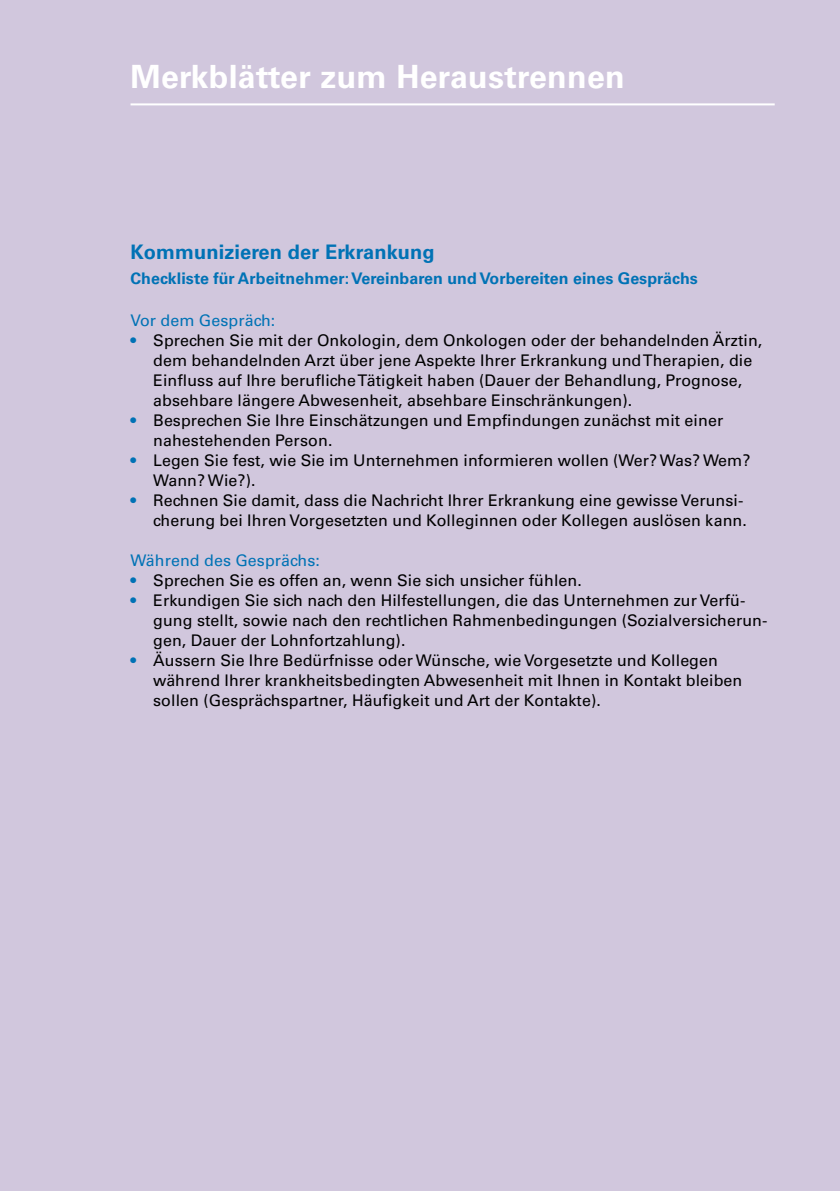
<style>
.page{position:relative;width:840px;height:1191px;background:#fff}
.page>*{position:absolute;margin:0;border:0;box-sizing:border-box;transform-origin:0 0}
.t1{font:700 32px "Univers LT Std";letter-spacing:.01em;color:#fff}
.t2{font:700 20px "Univers LT Std";letter-spacing:.005em;color:#0072b5}
.t3{font:16px/20px "Univers LT Std";letter-spacing:.005em;color:#000}
.t4{font:700 16px "Univers LT Std";letter-spacing:.005em;color:#0072b5}
.t5{font:16px "Univers LT Std";letter-spacing:.005em;color:#0072b5}
.s1{color:#0072b5}
</style>
<div class="page">
<div style="left:0;top:0;width:839px;height:1191px;background:#d1c7dd"></div>
<hr style="left:130px;top:103px;width:644px;height:2px;background:#fff">
<h1 class="t1" style="left:130px;top:58px;width:495px">Merkblätter zum Heraustrennen</h1>
<p class="t2" style="left:130px;top:240px;width:305px">Kommunizieren der Erkrankung</p>
<p class="t4" style="left:130px;top:268px;width:568px">Checkliste für Arbeitnehmer: Vereinbaren und Vorbereiten eines Gesprächs</p>
<p class="t5" style="left:130px;top:310px;width:146px">Vor dem Gespräch:</p>
<p class="t3" style="left:153px;top:330px;width:610px;text-indent:-23px"><span class="s1">•</span> Sprechen Sie mit der Onkologin, dem Onkologen oder der behandelnden Ärztin, dem behandelnden Arzt über jene Aspekte Ihrer Erkrankung und Therapien, die Einfluss auf Ihre berufliche Tätigkeit haben (Dauer der Behandlung, Prognose, absehbare längere Abwesenheit, absehbare Einschränkungen).</p>
<p class="t3" style="left:153px;top:410px;width:571px;text-indent:-23px"><span class="s1">•</span> Besprechen Sie Ihre Einschätzungen und Empfindungen zunächst mit einer nahestehenden Person.</p>
<p class="t3" style="left:153px;top:450px;width:598px;text-indent:-23px"><span class="s1">•</span> Legen Sie fest, wie Sie im Unternehmen informieren wollen (Wer? Was? Wem?<br>Wann? Wie?).</p>
<p class="t3" style="left:130px;top:490px;width:617px;text-align:right"><span class="s1">•</span> Rechnen Sie damit, dass die Nachricht Ihrer Erkrankung eine gewisse Verunsi&shy;cherung bei Ihren Vorgesetzten und Kolleginnen oder Kollegen auslösen kann.</p>
<p class="t5" style="left:130px;top:550px;width:191px">Während des Gesprächs:</p>
<p class="t3" style="left:130px;top:570px;width:452px"><span class="s1">•</span> Sprechen Sie es offen an, wenn Sie sich unsicher fühlen.</p>
<p class="t3" style="left:153px;top:590px;width:615px;text-indent:-23px"><span class="s1">•</span> Erkundigen Sie sich nach den Hilfestellungen, die das Unternehmen zur Verfü&shy;gung stellt, sowie nach den rechtlichen Rahmenbedingungen (Sozialversicherun&shy;gen, Dauer der Lohnfortzahlung).</p>
<p class="t3" style="left:153px;top:650px;width:590px;text-indent:-23px"><span class="s1">•</span> Äussern Sie Ihre Bedürfnisse oder Wünsche, wie Vorgesetzte und Kollegen während Ihrer krankheitsbedingten Abwesenheit mit Ihnen in Kontakt bleiben sollen (Gesprächspartner, Häufigkeit und Art der Kontakte).</p>
</div>
